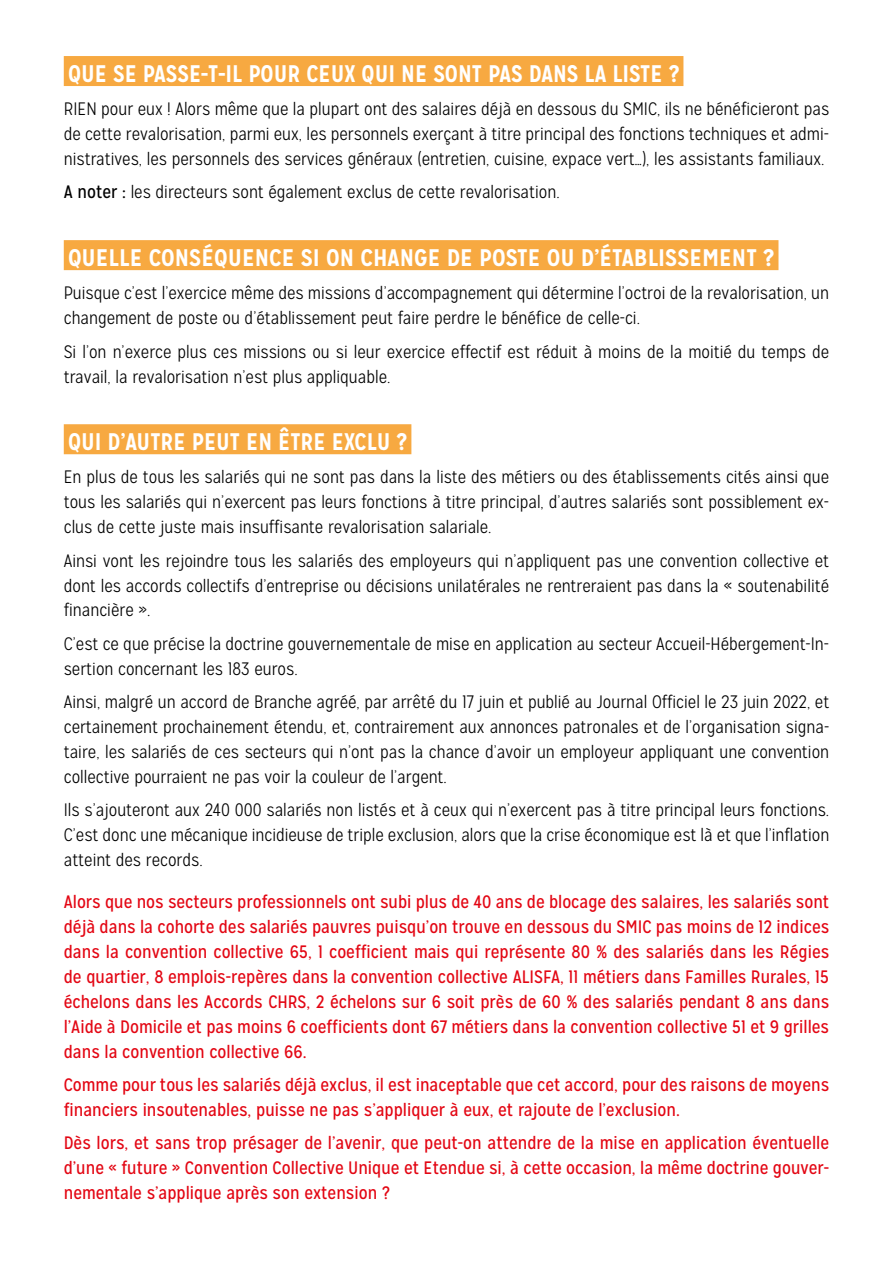
<style>
.page{position:relative;width:893px;height:1263px;background:#fff}
.page>*{position:absolute;margin:0;border:0;box-sizing:border-box;transform-origin:0 0}
.t1{font:700 24px "Mission Gothic";color:#fff}
.t2{font:300 18px/24.9px "Mission Gothic";color:#000;text-align:justify}
.t3{font:18px/24.9px "Mission Gothic";color:#e30613;text-align:justify}
.s1{font-weight:400}
</style>
<div class="page">
<div style="left:64px;top:56px;width:619px;height:30px;background:#f7a941"></div>
<div style="left:64px;top:240px;width:714px;height:30px;background:#f7a941"></div>
<div style="left:64px;top:424px;width:347px;height:30px;background:#f7a941"></div>
<h1 class="t1" style="left:68px;top:58px;width:613px">QUE SE PASSE-T-IL POUR CEUX QUI NE SONT PAS DANS LA LISTE ?</h1>
<p class="t2" style="left:64px;top:97px;width:767px">RIEN pour eux ! Alors même que la plupart ont des salaires déjà en dessous du SMIC, ils ne bénéficieront pas de cette revalorisation, parmi eux, les personnels exerçant à titre principal des fonctions techniques et admi&shy;nistratives, les personnels des services généraux (entretien, cuisine, expace vert…), les assistants familiaux.</p>
<p class="t2" style="left:64px;top:180px;width:497px"><span class="s1">A noter :</span> les directeurs sont également exclus de cette revalorisation.</p>
<h1 class="t1" style="left:68px;top:242px;width:708px">QUELLE CONSÉQUENCE SI ON CHANGE DE POSTE OU D’ÉTABLISSEMENT ?</h1>
<p class="t2" style="left:64px;top:281px;width:767px">Puisque c’est l’exercice même des missions d’accompagnement qui détermine l’octroi de la revalorisation, un changement de poste ou d’établissement peut faire perdre le bénéfice de celle-ci.</p>
<p class="t2" style="left:64px;top:339px;width:767px">Si l’on n’exerce plus ces missions ou si leur exercice effectif est réduit à moins de la moitié du temps de travail, la revalorisation n’est plus appliquable.</p>
<h1 class="t1" style="left:68px;top:427px;width:341px">QUI D’AUTRE PEUT EN ÊTRE EXCLU ?</h1>
<p class="t2" style="left:64px;top:465px;width:767px">En plus de tous les salariés qui ne sont pas dans la liste des métiers ou des établissements cités ainsi que tous les salariés qui n’exercent pas leurs fonctions à titre principal, d’autres salariés sont possiblement ex&shy;clus de cette juste mais insuffisante revalorisation salariale.</p>
<p class="t2" style="left:64px;top:548px;width:767px">Ainsi vont les rejoindre tous les salariés des employeurs qui n’appliquent pas une convention collective et dont les accords collectifs d’entreprise ou décisions unilatérales ne rentreraient pas dans la « soutenabilité financière ».</p>
<p class="t2" style="left:64px;top:631px;width:767px">C’est ce que précise la doctrine gouvernementale de mise en application au secteur Accueil-Hébergement-In&shy;sertion concernant les 183 euros.</p>
<p class="t2" style="left:64px;top:690px;width:767px">Ainsi, malgré un accord de Branche agréé, par arrêté du 17 juin et publié au Journal Officiel le 23 juin 2022, et certainement prochainement étendu, et, contrairement aux annonces patronales et de l’organisation signa&shy;taire, les salariés de ces secteurs qui n’ont pas la chance d’avoir un employeur appliquant une convention collective pourraient ne pas voir la couleur de l’argent.</p>
<p class="t2" style="left:64px;top:798px;width:767px">Ils s’ajouteront aux 240 000 salariés non listés et à ceux qui n’exercent pas à titre principal leurs fonctions.<br>C’est donc une mécanique incidieuse de triple exclusion, alors que la crise économique est là et que l’inflation atteint des records.</p>
<p class="t3" style="left:64px;top:889px;width:767px">Alors que nos secteurs professionnels ont subi plus de 40 ans de blocage des salaires, les salariés sont déjà dans la cohorte des salariés pauvres puisqu’on trouve en dessous du SMIC pas moins de 12 indices dans la convention collective 65, 1 coefficient mais qui représente 80 % des salariés dans les Régies de quartier, 8 emplois-repères dans la convention collective ALISFA, 11 métiers dans Familles Rurales, 15 échelons dans les Accords CHRS, 2 échelons sur 6 soit près de 60 % des salariés pendant 8 ans dans l’Aide à Domicile et pas moins 6 coefficients dont 67 métiers dans la convention collective 51 et 9 grilles dans la convention collective 66.</p>
<p class="t3" style="left:64px;top:1072px;width:767px">Comme pour tous les salariés déjà exclus, il est inaceptable que cet accord, pour des raisons de moyens financiers insoutenables, puisse ne pas s’appliquer à eux, et rajoute de l’exclusion.</p>
<p class="t3" style="left:64px;top:1131px;width:767px">Dès lors, et sans trop présager de l’avenir, que peut-on attendre de la mise en application éventuelle d’une « future » Convention Collective Unique et Etendue si, à cette occasion, la même doctrine gouver&shy;nementale s’applique après son extension ?</p>
</div>
